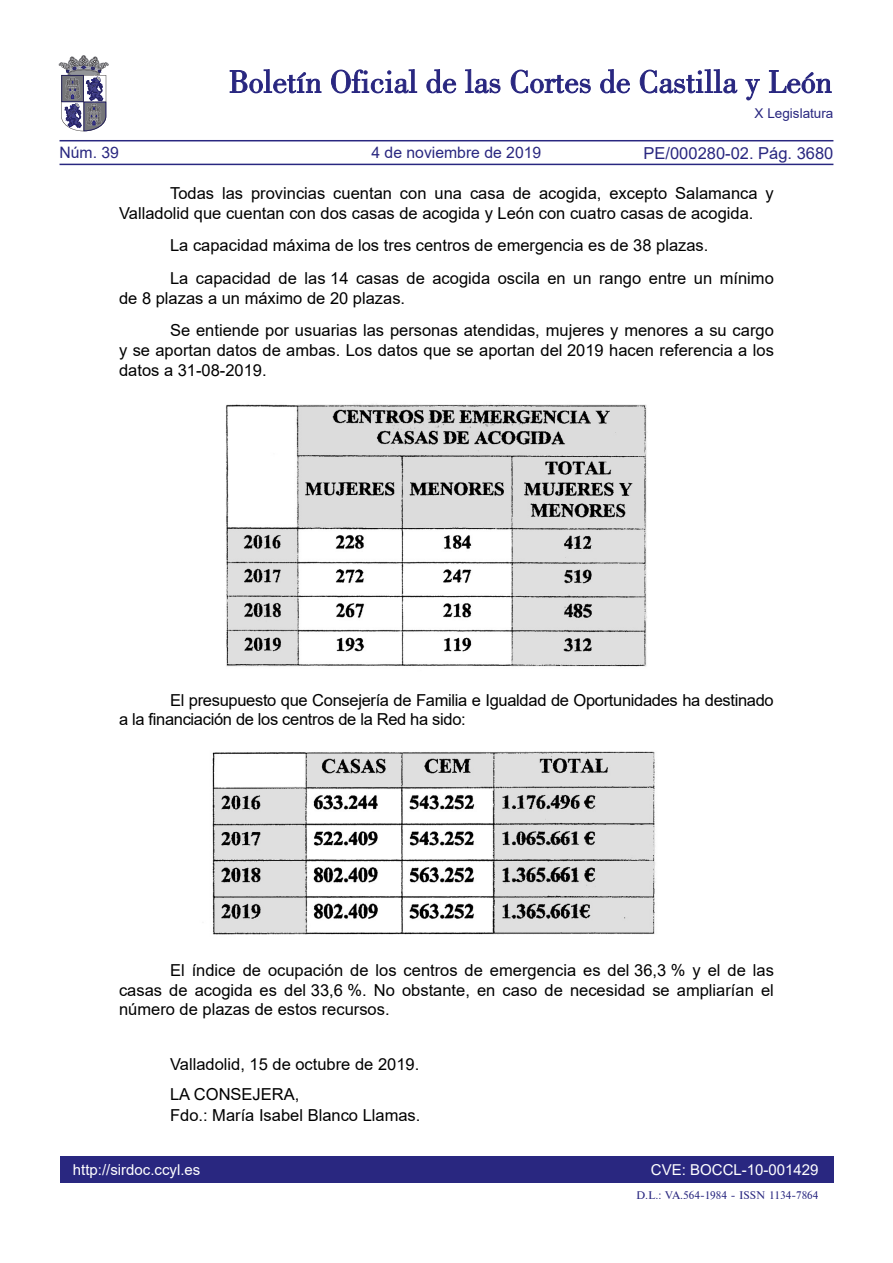
<style>
.page{position:relative;width:893px;height:1263px;background:#fff}
.page>*{position:absolute;margin:0;border:0;box-sizing:border-box;transform-origin:0 0}
.TEXTO_NORMAL{font:16.5px/19.8px "Arial";color:#000}
.TEXTO_NORMAL-2{font:16.5px/19.8px "Arial";letter-spacing:-.02em;color:#000}
.firma{font:16.5px/21px "Arial";color:#000}
.Fecha{font:16.5px "Arial";color:#000}
.t1{font:16.5px "Arial";color:#292780}
.t2{font:15.75px "Arial";color:#292780}
.t3{font:15px "Arial";color:#fff}
.t4{font:13.5px "Arial";color:#292780}
.t5{font:10.5px "Times";color:#292780}
</style>
<div class="page">
<div style="left:60px;top:1157px;width:773px;height:26px;background:#292780"></div>
<hr style="left:60px;top:164px;width:773px;height:1px;background:#292780">
<hr style="left:60px;top:140px;width:773px;height:1px;background:#292780">
<svg style="left:230px;top:69px;width:91px;height:24px"></svg>
<svg style="left:331px;top:69px;width:86px;height:24px"></svg>
<svg style="left:426px;top:69px;width:30px;height:24px"></svg>
<svg style="left:465px;top:69px;width:35px;height:24px"></svg>
<svg style="left:511px;top:70px;width:80px;height:23px"></svg>
<svg style="left:600px;top:69px;width:30px;height:24px"></svg>
<svg style="left:640px;top:69px;width:97px;height:24px"></svg>
<svg style="left:745px;top:79px;width:15px;height:21px"></svg>
<svg style="left:769px;top:70px;width:62px;height:23px"></svg>
<svg style="left:59px;top:55px;width:49px;height:76px"></svg>
<img style="left:225px;top:404px;width:422px;height:263px">
<img style="left:212px;top:751px;width:444px;height:184px">
<p class="t4" style="left:755px;top:104px;width:80px">X Legislatura</p>
<p class="t2" style="left:60px;top:142px;width:61px">Núm. 39</p>
<p class="t2" style="left:371px;top:142px;width:171px">4 de noviembre de 2019</p>
<p class="t1" style="left:643px;top:141px;width:191px">PE/000280-02. Pág. 3680</p>
<p class="TEXTO_NORMAL" style="left:119px;top:183px;width:656px;text-indent:51px">Todas las provincias cuentan con una casa de acogida, excepto Salamanca y<br>Valladolid que cuentan con dos casas de acogida y León con cuatro casas de acogida.</p>
<p class="TEXTO_NORMAL" style="left:170px;top:236px;width:540px">La capacidad máxima de los tres centros de emergencia es de 38 plazas.</p>
<p class="TEXTO_NORMAL" style="left:119px;top:268px;width:656px;text-indent:51px">La capacidad de las 14 casas de acogida oscila en un rango entre un mínimo de 8 plazas a un máximo de 20 plazas.</p>
<p class="TEXTO_NORMAL" style="left:119px;top:321px;width:656px;text-align:justify;text-indent:51px">Se entiende por usuarias las personas atendidas, mujeres y menores a su cargo y se aportan datos de ambas. Los datos que se aportan del 2019 hacen referencia a los datos a 31-08-2019.</p>
<p class="TEXTO_NORMAL-2" style="left:119px;top:690px;width:656px;text-indent:51px">El presupuesto que Consejería de Familia e Igualdad de Oportunidades ha destinado a la financiación de los centros de la Red ha sido:</p>
<p class="TEXTO_NORMAL" style="left:119px;top:960px;width:656px;text-align:justify;text-indent:51px">El índice de ocupación de los centros de emergencia es del 36,3 % y el de las casas de acogida es del 33,6 %. No obstante, en caso de necesidad se ampliarían el número de plazas de estos recursos.</p>
<p class="Fecha" style="left:170px;top:1053px;width:251px">Valladolid, 15 de octubre de 2019.</p>
<p class="firma" style="left:170px;top:1083px;width:252px">LA CONSEJERA,<br>Fdo.: María Isabel Blanco Llamas.</p>
<p class="t3" style="left:73px;top:1159px;width:129px">http://sirdoc.ccyl.es</p>
<p class="t3" style="left:651px;top:1159px;width:169px">CVE: BOCCL-10-001429</p>
<p class="t5" style="left:636px;top:1189px;width:184px">D.L.: VA.564-1984 - ISSN 1134-7864</p>
</div>
